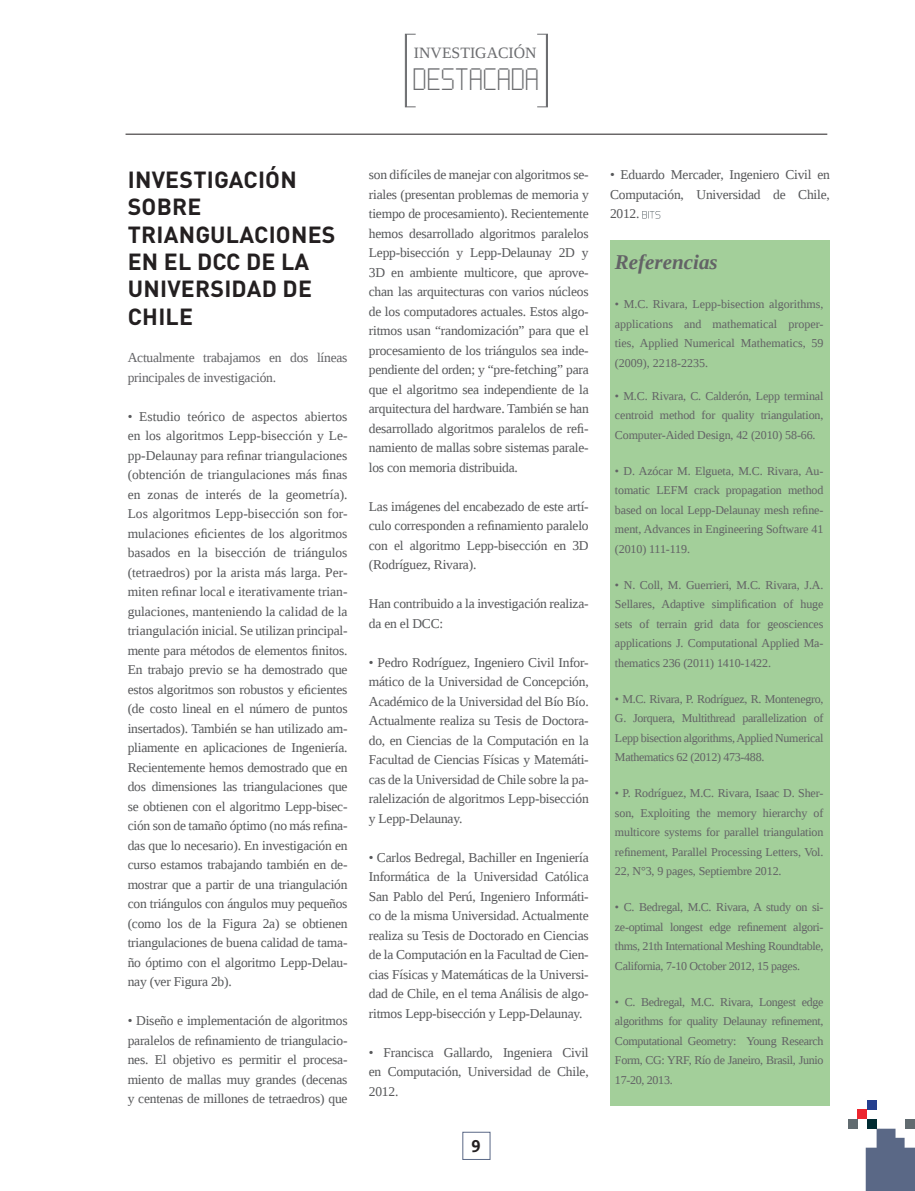
<style>
.page{position:relative;width:915px;height:1191px;background:#fff}
.page>*{position:absolute;margin:0;border:0;box-sizing:border-box;transform-origin:0 0}
.t1{font:25.5px "Post Pixel 7";color:#6c6d70}
.t2{font:700 23.1px/27.3px "DIN Pro";letter-spacing:.01em;color:#231f20}
.t3{font:italic 700 21px "Liberation Serif";color:#636366}
.t4{font:18px "Scala Sans Bold LF";color:#231f20}
.t5{font:15.75px "Liberation Serif";color:#6c6d70}
.t6{font:13.5px/19.5px "Liberation Serif";letter-spacing:-.015em;color:#57585a;text-align:justify}
.t7{font:13.5px/19.5px "Liberation Serif";letter-spacing:-.015em;color:#636366}
.t8{font:12px/19.5px "Liberation Serif";letter-spacing:-.01em;color:#636366;text-align:justify}
</style>
<div class="page">
<div style="left:462px;top:1131px;width:28px;height:28px;border:1px solid #5a6886"></div>
<svg style="left:865px;top:1128px;width:49px;height:63px;background:#75819a"></svg>
<div style="left:905px;top:1119px;width:9px;height:9px;background:#616b70"></div>
<div style="left:866px;top:1119px;width:10px;height:9px;background:#002b32"></div>
<div style="left:857px;top:1109px;width:9px;height:10px;background:#ed262e"></div>
<div style="left:866px;top:1100px;width:10px;height:9px;background:#253f8e"></div>
<div style="left:848px;top:1119px;width:9px;height:9px;background:#616b70"></div>
<hr style="left:125px;top:134px;width:702px;height:1px;background:#231f20">
<hr style="left:405px;top:34px;width:2px;height:73px;background:#6c6d70">
<hr style="left:545px;top:34px;width:2px;height:73px;background:#6c6d70">
<div style="left:609px;top:240px;width:220px;height:866px;background:#a3cf9a"></div>
<svg style="left:642px;top:211px;width:18px;height:7px"></svg>
<p class="t5" style="left:414px;top:42px;width:124px">INVESTIGACIÓN</p>
<h1 class="t1" style="left:414px;top:62px;width:128px">DESTACADA</h1>
<h2 class="t2" style="left:128px;top:165px;width:209px">I NVESTIGACIÓN<br>SOBRE<br>TRIANGULACIONES<br>EN EL DCC DE LA<br>UNIVERSIDAD DE<br>CHILE</h2>
<p class="t7" style="left:128px;top:348px;width:221px">Actualmente trabajamos en dos líneas principales de investigación.</p>
<p class="t6" style="left:128px;top:406px;width:221px">• Estudio teórico de aspectos abiertos en los algoritmos Lepp-bisección y Le&shy;pp-Delaunay para refinar triangulaciones (obtención de triangulaciones más finas en zonas de interés de la geometría).<br>Los algoritmos Lepp-bisección son for&shy;mulaciones eficientes de los algoritmos basados en la bisección de triángulos (tetraedros) por la arista más larga. Per&shy;miten refinar local e iterativamente trian&shy;gulaciones, manteniendo la calidad de la triangulación inicial. Se utilizan principal&shy;mente para métodos de elementos finitos.<br>En trabajo previo se ha demostrado que estos algoritmos son robustos y eficientes (de costo lineal en el número de puntos insertados). También se han utilizado am&shy;pliamente en aplicaciones de Ingeniería.<br>Recientemente hemos demostrado que en dos dimensiones las triangulaciones que se obtienen con el algoritmo Lepp-bisec&shy;ción son de tamaño óptimo (no más refina&shy;das que lo necesario). En investigación en curso estamos trabajando también en de&shy;mostrar que a partir de una triangulación con triángulos con ángulos muy pequeños (como los de la Figura 2a) se obtienen triangulaciones de buena calidad de tama&shy;ño óptimo con el algoritmo Lepp-Delau&shy;nay (ver Figura 2b).</p>
<p class="t6" style="left:128px;top:1011px;width:221px">• Diseño e implementación de algoritmos paralelos de refinamiento de triangulacio&shy;nes. El objetivo es permitir el procesa&shy;miento de mallas muy grandes (decenas y centenas de millones de tetraedros) que</p>
<p class="t6" style="left:369px;top:165px;width:221px">son difíciles de manejar con algoritmos se&shy;riales (presentan problemas de memoria y tiempo de procesamiento). Recientemente hemos desarrollado algoritmos paralelos Lepp-bisección y Lepp-Delaunay 2D y 3D en ambiente multicore, que aprove&shy;chan las arquitecturas con varios núcleos de los computadores actuales. Estos algo&shy;ritmos usan “randomización” para que el procesamiento de los triángulos sea inde&shy;pendiente del orden; y “pre-fetching” para que el algoritmo sea independiente de la arquitectura del hardware. También se han desarrollado algoritmos paralelos de refi&shy;namiento de mallas sobre sistemas parale&shy;los con memoria distribuida.</p>
<p class="t6" style="left:369px;top:496px;width:221px">Las imágenes del encabezado de este artí&shy;culo corresponden a refinamiento paralelo con el algoritmo Lepp-bisección en 3D (Rodríguez, Rivara).</p>
<p class="t6" style="left:369px;top:594px;width:221px">Han contribuido a la investigación realiza&shy;da en el DCC:</p>
<p class="t6" style="left:369px;top:652px;width:221px">• Pedro Rodríguez, Ingeniero Civil Infor&shy;mático de la Universidad de Concepción, Académico de la Universidad del Bío Bío.<br>Actualmente realiza su Tesis de Doctora&shy;do, en Ciencias de la Computación en la Facultad de Ciencias Físicas y Matemáti&shy;cas de la Universidad de Chile sobre la pa&shy;ralelización de algoritmos Lepp-bisección y Lepp-Delaunay.</p>
<p class="t6" style="left:369px;top:847px;width:221px">• Carlos Bedregal, Bachiller en Ingeniería Informática de la Universidad Católica San Pablo del Perú, Ingeniero Informáti&shy;co de la misma Universidad. Actualmente realiza su Tesis de Doctorado en Ciencias de la Computación en la Facultad de Cien&shy;cias Físicas y Matemáticas de la Universi&shy;dad de Chile, en el tema Análisis de algo&shy;ritmos Lepp-bisección y Lepp-Delaunay.</p>
<p class="t6" style="left:369px;top:1042px;width:221px">• Francisca Gallardo, Ingeniera Civil en Computación, Universidad de Chile, 2012.</p>
<h3 class="t4" style="left:471px;top:1136px;width:10px">9</h3>
<p class="t6" style="left:609px;top:165px;width:221px">• Eduardo Mercader, Ingeniero Civil en Computación, Universidad de Chile, 2012.</p>
<h3 class="t3" style="left:614px;top:248px;width:104px">Referencias</h3>
<p class="t8" style="left:614px;top:294px;width:210px">• M.C. Rivara, Lepp-bisection algorithms, applications and mathematical proper&shy;ties, Applied Numerical Mathematics, 59 (2009), 2218-2235.</p>
<p class="t8" style="left:614px;top:386px;width:210px">• M.C. Rivara, C. Calderón, Lepp terminal centroid method for quality triangulation, Computer-Aided Design, 42 (2010) 58-66.</p>
<p class="t8" style="left:614px;top:461px;width:210px">• D. Azócar M. Elgueta, M.C. Rivara, Au&shy;tomatic LEFM crack propagation method based on local Lepp-Delaunay mesh refine&shy;ment, Advances in Engineering Software 41 (2010) 111-119.</p>
<p class="t8" style="left:614px;top:575px;width:210px">• N. Coll, M. Guerrieri, M.C. Rivara, J.A.<br>Sellares, Adaptive simplification of huge sets of terrain grid data for geosciences applications J. Computational Applied Ma&shy;thematics 236 (2011) 1410-1422.</p>
<p class="t8" style="left:614px;top:689px;width:210px">• M.C. Rivara, P. Rodríguez, R. Montenegro, G. Jorquera, Multithread parallelization of Lepp bisection algorithms, Applied Numerical Mathematics 62 (2012) 473-488.</p>
<p class="t8" style="left:614px;top:783px;width:210px">• P. Rodríguez, M.C. Rivara, Isaac D. Sher&shy;son, Exploiting the memory hierarchy of multicore systems for parallel triangulation refinement, Parallel Processing Letters, Vol.<br>22, N°3, 9 pages, Septiembre 2012.</p>
<p class="t8" style="left:614px;top:897px;width:210px">• C. Bedregal, M.C. Rivara, A study on si&shy;ze-optimal longest edge refinement algori&shy;thms, 21th International Meshing Roundtable, California, 7-10 October 2012, 15 pages.</p>
<p class="t8" style="left:614px;top:992px;width:210px">• C. Bedregal, M.C. Rivara, Longest edge algorithms for quality Delaunay refinement, Computational Geometry: Young Research Form, CG: YRF, Río de Janeiro, Brasil, Junio 17-20, 2013.</p>
</div>
